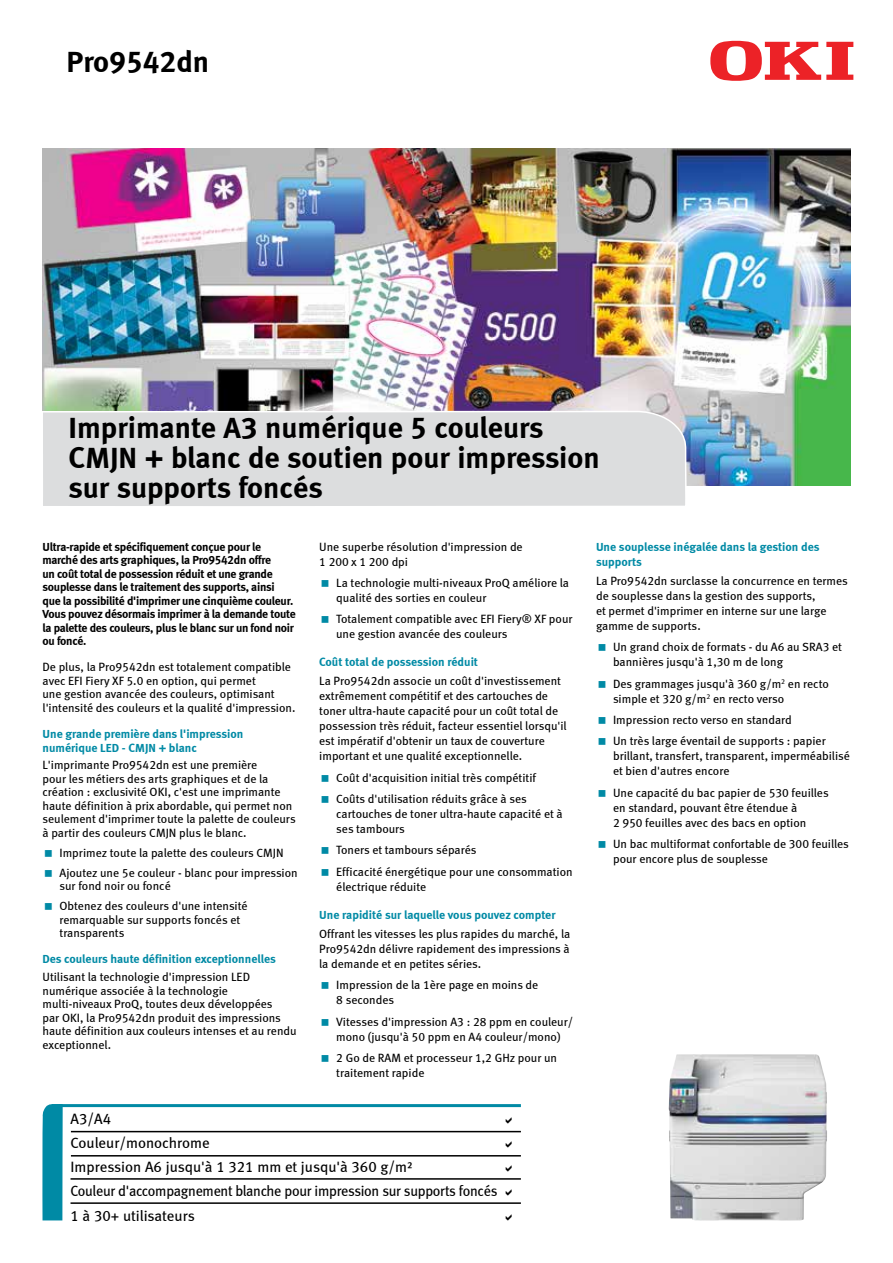
<style>
.page{position:relative;width:893px;height:1263px;background:#fff}
.page>*{position:absolute;margin:0;border:0;box-sizing:border-box;transform-origin:0 0}
.t1{font:30px/30px "Meta Bold LF";color:#000}
.t2{font:15px/24px "Meta Book LF";letter-spacing:-.015em;color:#000}
.t3{font:12px/15px "Meta Book LF";color:#000}
.t4{font:12px/13.5px "Meta Bold LF";letter-spacing:-.02em;color:#000}
.t5{font:12px/13.5px "Meta Bold LF";color:#008aa5}
</style>
<div class="page">
<img style="left:43px;top:149px;width:807px;height:337px">
<svg style="left:710px;top:41px;width:143px;height:40px"></svg>
<div style="left:42px;top:410px;width:646px;height:96px;background:#dcddde"></div>
<img style="left:669px;top:1054px;width:158px;height:166px">
<svg style="left:42px;top:1104px;width:21px;height:116px;background:#0e90aa"></svg>
<hr style="left:52px;top:1104px;width:469px;height:3px;background:#008aa5">
<hr style="left:71px;top:1131px;width:450px;height:1px;background:#000">
<hr style="left:71px;top:1155px;width:450px;height:1px;background:#000">
<hr style="left:71px;top:1178px;width:450px;height:2px;background:#000">
<hr style="left:71px;top:1202px;width:450px;height:2px;background:#000">
<h1 class="t1" style="left:66px;top:46px;width:144px">Pro9542dn</h1>
<h1 class="t1" style="left:69px;top:412px;width:533px">Imprimante A3 numérique 5 couleurs<br>CMJN + blanc de soutien pour impression sur supports foncés</h1>
<p class="t4" style="left:43px;top:539px;width:255px">Ultra-rapide et spécifiquement conçue pour le marché des arts graphiques, la Pro9542dn offre<br>un coût total de possession réduit et une grande souplesse dans le traitement des supports, ainsi que la possibilité d'imprimer une cinquième couleur.<br>Vous pouvez désormais imprimer à la demande toute la palette des couleurs, plus le blanc sur un fond noir ou foncé.</p>
<p class="t3" style="left:43px;top:660px;width:254px;line-height:13.5px">De plus, la Pro9542dn est totalement compatible avec EFI Fiery XF 5.0 en option, qui permet<br>une gestion avancée des couleurs, optimisant l'intensité des couleurs et la qualité d'impression.</p>
<p class="t5" style="left:43px;top:727px;width:202px">Une grande première dans l'impression numérique LED - CMJN + blanc</p>
<p class="t3" style="left:43px;top:758px;width:255px;line-height:13.5px">L'imprimante Pro9542dn est une première<br>pour les métiers des arts graphiques et de la création : exclusivité OKI, c'est une imprimante haute définition à prix abordable, qui permet non seulement d'imprimer toute la palette de couleurs à partir des couleurs CMJN plus le blanc.</p>
<p class="t3" style="left:60px;top:842px;width:240px;line-height:20px">Imprimez toute la palette des couleurs CMJN<br>Ajoutez une 5e couleur - blanc pour impression</p>
<p class="t3" style="left:60px;top:876px;width:190px;line-height:20px">sur fond noir ou foncé<br>Obtenez des couleurs d'une intensité</p>
<p class="t3" style="left:60px;top:912px;width:182px;line-height:13.5px">remarquable sur supports foncés et transparents</p>
<p class="t5" style="left:43px;top:952px;width:235px">Des couleurs haute définition exceptionnelles</p>
<p class="t3" style="left:43px;top:970px;width:256px;line-height:13.5px">Utilisant la technologie d'impression LED numérique associée à la technologie multi-niveaux ProQ, toutes deux développées<br>par OKI, la Pro9542dn produit des impressions haute définition aux couleurs intenses et au rendu exceptionnel.</p>
<p class="t3" style="left:319px;top:539px;width:205px">Une superbe résolution d'impression de<br>1 200 x 1 200 dpi</p>
<p class="t3" style="left:336px;top:575px;width:234px">La technologie multi-niveaux ProQ améliore la qualité des sorties en couleur</p>
<p class="t3" style="left:336px;top:611px;width:238px">Totalement compatible avec EFI Fiery® XF pour une gestion avancée des couleurs</p>
<p class="t5" style="left:319px;top:655px;width:160px">Coût total de possession réduit</p>
<p class="t3" style="left:319px;top:673px;width:249px">La Pro9542dn associe un coût d'investissement extrêmement compétitif et des cartouches de toner ultra-haute capacité pour un coût total de possession très réduit, facteur essentiel lorsqu'il est impératif d'obtenir un taux de couverture important et une qualité exceptionnelle.</p>
<p class="t3" style="left:336px;top:767px;width:201px;line-height:21.5px">Coût d'acquisition initial très compétitif<br>Coûts d'utilisation réduits grâce à ses</p>
<p class="t3" style="left:336px;top:806px;width:228px">cartouches de toner ultra-haute capacité et à ses tambours</p>
<p class="t3" style="left:336px;top:839px;width:238px;line-height:21.5px">Toners et tambours séparés<br>Efficacité énergétique pour une consommation</p>
<p class="t3" style="left:336px;top:879px;width:92px">électrique réduite</p>
<p class="t5" style="left:319px;top:907px;width:238px">Une rapidité sur laquelle vous pouvez compter</p>
<p class="t3" style="left:319px;top:926px;width:253px;text-align:justify">Offrant les vitesses les plus rapides du marché, la Pro9542dn délivre rapidement des impressions à la demande et en petites séries.</p>
<p class="t3" style="left:336px;top:977px;width:204px">Impression de la 1ère page en moins de<br>8 secondes</p>
<p class="t3" style="left:336px;top:1014px;width:238px">Vitesses d'impression A3 : 28 ppm en couleur/ mono (jusqu'à 50 ppm en A4 couleur/mono)</p>
<p class="t3" style="left:336px;top:1050px;width:222px">2 Go de RAM et processeur 1,2 GHz pour un traitement rapide</p>
<p class="t2" style="left:71px;top:1107px;width:428px">A3/A4<br>Couleur/monochrome<br>Impression A6 jusqu'à 1 321 mm et jusqu'à 360 g/m²<br>Couleur d'accompagnement blanche pour impression sur supports foncés 1 à 30+ utilisateurs</p>
<p class="t5" style="left:596px;top:539px;width:225px;line-height:15px">Une souplesse inégalée dans la gestion des supports</p>
<p class="t3" style="left:596px;top:573px;width:253px">La Pro9542dn surclasse la concurrence en termes de souplesse dans la gestion des supports,<br>et permet d'imprimer en interne sur une large gamme de supports.</p>
<p class="t3" style="left:613px;top:639px;width:231px">Un grand choix de formats - du A6 au SRA3 et bannières jusqu'à 1,30 m de long</p>
<p class="t3" style="left:613px;top:676px;width:217px">Des grammages jusqu'à 360 g/m<sup>2</sup> en recto simple et 320 g/m<sup>2</sup> en recto verso</p>
<p class="t3" style="left:613px;top:709px;width:214px;line-height:21.5px">Impression recto verso en standard<br>Un très large éventail de supports : papier</p>
<p class="t3" style="left:613px;top:748px;width:238px">brillant, transfert, transparent, imperméabilisé et bien d'autres encore</p>
<p class="t3" style="left:613px;top:785px;width:217px">Une capacité du bac papier de 530 feuilles en standard, pouvant être étendue à<br>2 950 feuilles avec des bacs en option</p>
<p class="t3" style="left:613px;top:836px;width:237px">Un bac multiformat confortable de 300 feuilles pour encore plus de souplesse</p>
</div>
